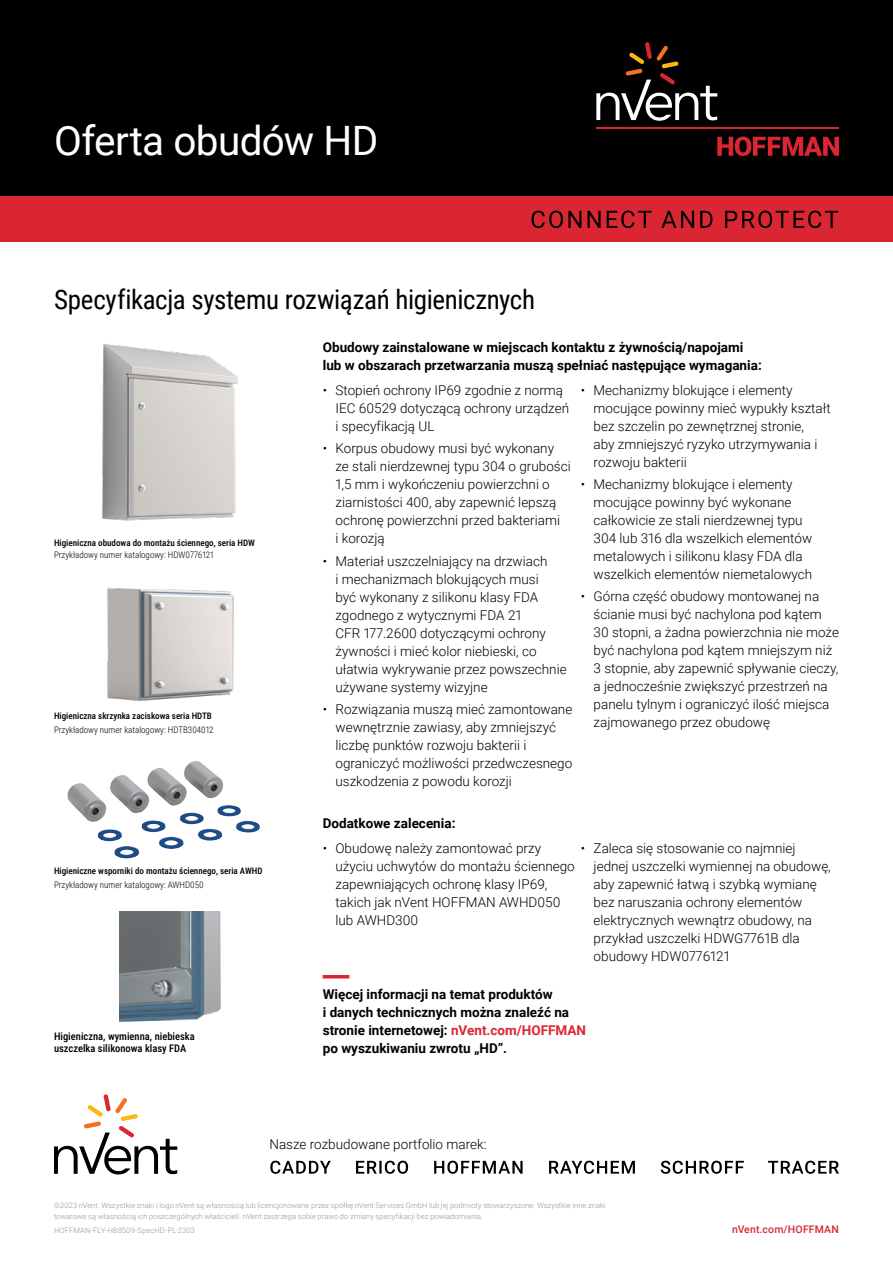
<style>
.page{position:relative;width:893px;height:1263px;background:#fff}
.page>*{position:absolute;margin:0;border:0;box-sizing:border-box;transform-origin:0 0}
.t1{font:40.5px "Roboto";letter-spacing:-.015em;color:#fff}
.t2{font:700 31.5px "Roboto";color:#d92632}
.t3{font:27px "Roboto Condensed";letter-spacing:-.015em;color:#000}
.t4{font:300 13.5px/18px "Roboto";color:#000}
.t5{font:700 13.5px/18px "Roboto";color:#000}
.t6{font:500 10.5px/12px "Roboto Condensed";color:#000}
.t7{font:500 10.5px "Roboto";letter-spacing:.015em;color:#d92632}
.t8{font:500 9px "Roboto Condensed";color:#000}
.t9{font:300 9px "Roboto Condensed";color:#000}
.t10{font:300 7.5px/10.5px "Roboto";letter-spacing:.01em;color:#90969e}
.s1{color:#d92632}
</style>
<div class="page">
<svg style="left:270px;top:1161px;width:569px;height:13px"></svg>
<svg style="left:54px;top:1094px;width:123px;height:80px"></svg>
<div style="left:0;top:0;width:893px;height:196px;background:#000"></div>
<div style="left:0;top:196px;width:893px;height:45px;background:#d92632"></div>
<svg style="left:532px;top:211px;width:306px;height:17px"></svg>
<svg style="left:717px;top:136px;width:122px;height:20px"></svg>
<hr style="left:596px;top:128px;width:243px;height:1px;background:#d92632">
<svg style="left:596px;top:42px;width:121px;height:79px"></svg>
<img style="left:102px;top:344px;width:136px;height:177px">
<img style="left:107px;top:587px;width:126px;height:114px">
<img style="left:154px;top:761px;width:70px;height:37px">
<img style="left:119px;top:912px;width:102px;height:110px">
<h1 class="t1" style="left:54px;top:112px;width:326px">Oferta obudów HD</h1>
<h3 class="t3" style="left:54px;top:281px;width:483px">Specyfikacja systemu rozwiązań higienicznych</h3>
<p class="t8" style="left:54px;top:536px;width:203px">Higieniczna obudowa do montażu ściennego, seria HDW</p>
<p class="t9" style="left:54px;top:548px;width:161px">Przykładowy numer katalogowy: HDW0776121</p>
<p class="t8" style="left:54px;top:710px;width:159px">Higieniczna skrzynka zaciskowa seria HDTB</p>
<p class="t9" style="left:54px;top:724px;width:161px">Przykładowy numer katalogowy: HDTB304012</p>
<p class="t8" style="left:54px;top:864px;width:210px">Higieniczne wsporniki do montażu ściennego, seria AWHD</p>
<p class="t9" style="left:54px;top:879px;width:151px">Przykładowy numer katalogowy: AWHD050</p>
<p class="t6" style="left:54px;top:1030px;width:142px">Higieniczna, wymienna, niebieska uszczelka silikonowa klasy FDA</p>
<p class="t5" style="left:323px;top:338px;width:441px">Obudowy zainstalowane w miejscach kontaktu z żywnością/napojami lub w obszarach przetwarzania muszą spełniać następujące wymagania:</p>
<p class="t4" style="left:335px;top:381px;width:235px;text-indent:-13px">• Stopień ochrony IP69 zgodnie z normą<br>IEC 60529 dotyczącą ochrony urządzeń i specyfikacją UL</p>
<p class="t4" style="left:335px;top:439px;width:237px;text-indent:-13px">• Korpus obudowy musi być wykonany ze stali nierdzewnej typu 304 o grubości<br>1,5 mm i wykończeniu powierzchni o ziarnistości 400, aby zapewnić lepszą ochronę powierzchni przed bakteriami<br>i korozją</p>
<p class="t4" style="left:335px;top:551px;width:233px;text-indent:-13px">• Materiał uszczelniający na drzwiach<br>i mechanizmach blokujących musi<br>być wykonany z silikonu klasy FDA zgodnego z wytycznymi FDA 21<br>CFR 177.2600 dotyczącymi ochrony żywności i mieć kolor niebieski, co ułatwia wykrywanie przez powszechnie używane systemy wizyjne</p>
<p class="t4" style="left:335px;top:699px;width:238px;text-indent:-13px">• Rozwiązania muszą mieć zamontowane wewnętrznie zawiasy, aby zmniejszyć liczbę punktów rozwoju bakterii i ograniczyć możliwości przedwczesnego uszkodzenia z powodu korozji</p>
<p class="t4" style="left:594px;top:381px;width:239px;text-indent:-13px">• Mechanizmy blokujące i elementy mocujące powinny mieć wypukły kształt bez szczelin po zewnętrznej stronie,<br>aby zmniejszyć ryzyko utrzymywania i rozwoju bakterii</p>
<p class="t4" style="left:594px;top:475px;width:220px;text-indent:-13px">• Mechanizmy blokujące i elementy mocujące powinny być wykonane całkowicie ze stali nierdzewnej typu 304 lub 316 dla wszelkich elementów metalowych i silikonu klasy FDA dla wszelkich elementów niemetalowych</p>
<p class="t4" style="left:594px;top:587px;width:247px;text-indent:-13px">• Górna część obudowy montowanej na ścianie musi być nachylona pod kątem 30 stopni, a żadna powierzchnia nie może być nachylona pod kątem mniejszym niż 3 stopnie, aby zapewnić spływanie cieczy, a jednocześnie zwiększyć przestrzeń na panelu tylnym i ograniczyć ilość miejsca zajmowanego przez obudowę</p>
<p class="t5" style="left:323px;top:814px;width:134px">Dodatkowe zalecenia:</p>
<p class="t4" style="left:335px;top:839px;width:241px;text-indent:-13px">• Obudowę należy zamontować przy użyciu uchwytów do montażu ściennego zapewniających ochronę klasy IP69, takich jak nVent HOFFMAN AWHD050 lub AWHD300</p>
<p class="t4" style="left:594px;top:839px;width:239px;text-indent:-13px">• Zaleca się stosowanie co najmniej jednej uszczelki wymiennej na obudowę, aby zapewnić łatwą i szybką wymianę bez naruszania ochrony elementów elektrycznych wewnątrz obudowy, na przykład uszczelki HDWG7761B dla obudowy HDW0776121</p>
<h2 class="t2" style="left:323px;top:942px;width:28px">__</h2>
<p class="t5" style="left:323px;top:985px;width:265px">Więcej informacji na temat produktów<br>i danych technicznych można znaleźć na stronie internetowej: <span class="s1">nVent.com/HOFFMAN </span>po wyszukiwaniu zwrotu „HD”.</p>
<p class="t4" style="left:269px;top:1135px;width:219px">Nasze rozbudowane portfolio marek:</p>
<p class="t10" style="left:54px;top:1200px;width:553px">©2023 nVent. Wszystkie znaki i logo nVent są własnością lub licencjonowane przez spółkę nVent Services GmbH lub jej podmioty stowarzyszone. Wszystkie inne znaki towarowe są własnością ich poszczególnych właścicieli. nVent zastrzega sobie prawo do zmiany specyfikacji bez powiadomienia.</p>
<p class="t10" style="left:54px;top:1225px;width:143px">HOFFMAN-FLY-H88509-SpecHD-PL-2303</p>
<p class="t7" style="left:732px;top:1222px;width:108px">nVent.com/HOFFMAN</p>
</div>
